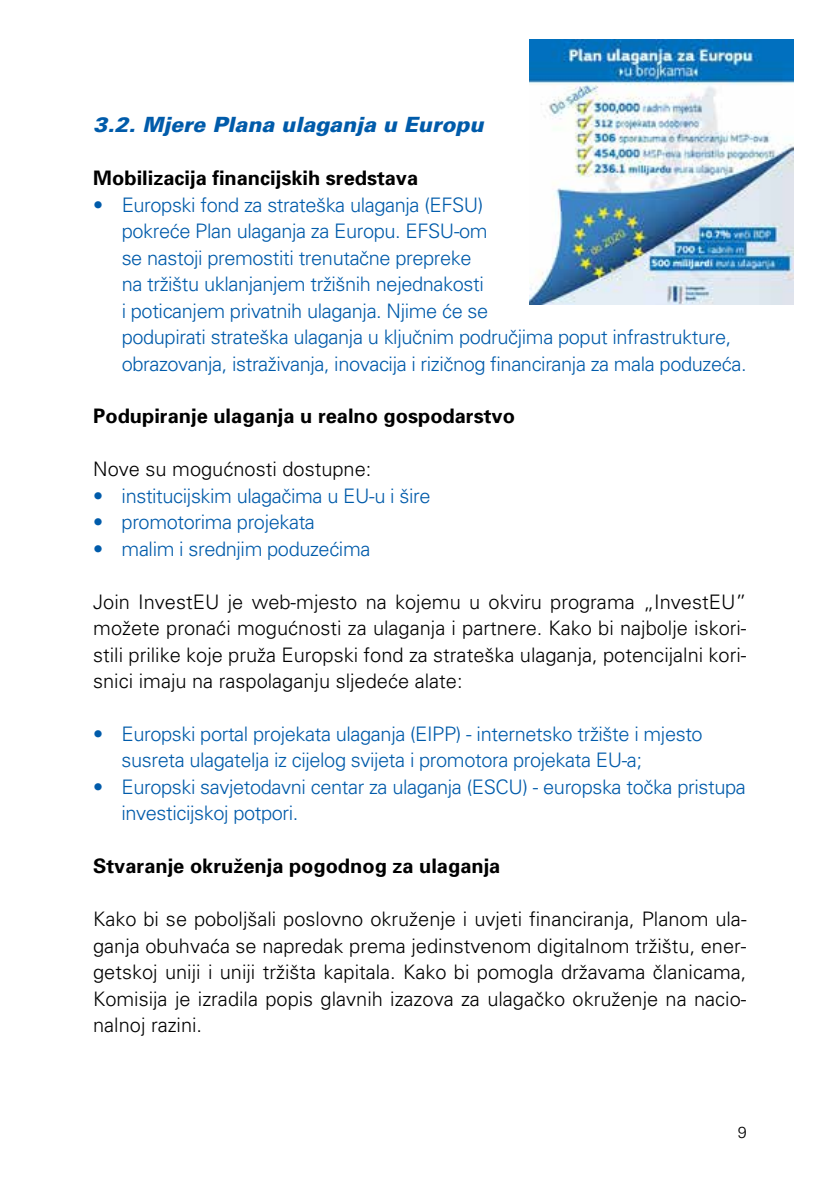
<style>
.page{position:relative;width:840px;height:1191px;background:#fff}
.page>*{position:absolute;margin:0;border:0;box-sizing:border-box;transform-origin:0 0}
.t1{font:italic 900 21px "Univers";color:#005baa}
.t2{font:300 20px/26.4px "Univers";letter-spacing:-.02em;color:#005baa}
.t3{font:300 20px/26.4px "Univers";color:#000;text-align:justify}
.t4{font:700 20px "Univers";color:#000}
.t5{font:300 16px "Univers";color:#000}
</style>
<div class="page">
<img style="left:529px;top:40px;width:264px;height:265px">
<p class="t1" style="left:93px;top:112px;width:391px">3.2. Mjere Plana ulaganja u Europu</p>
<p class="t4" style="left:93px;top:165px;width:326px">Mobilizacija financijskih sredstava</p>
<p class="t2" style="left:122px;top:191px;width:626px;text-indent:-28px">• Europski fond za strateška ulaganja (EFSU)<br>pokreće Plan ulaganja za Europu. EFSU-om<br>se nastoji premostiti trenutačne prepreke<br>na tržištu uklanjanjem tržišnih nejednakosti<br>i poticanjem privatnih ulaganja. Njime će se<br>podupirati strateška ulaganja u ključnim područjima poput infrastrukture, obrazovanja, istraživanja, inovacija i rizičnog financiranja za mala poduzeća.</p>
<p class="t4" style="left:93px;top:403px;width:423px">Podupiranje ulaganja u realno gospodarstvo</p>
<p class="t3" style="left:93px;top:455px;width:279px">Nove su mogućnosti dostupne:</p>
<p class="t2" style="left:93px;top:482px;width:338px">• institucijskim ulagačima u EU-u i šire</p>
<p class="t2" style="left:93px;top:508px;width:223px">• promotorima projekata</p>
<p class="t2" style="left:93px;top:535px;width:278px">• malim i srednjim poduzećima</p>
<p class="t3" style="left:93px;top:588px;width:654px">Join InvestEU je web-mjesto na kojemu u okviru programa „InvestEU” možete pronaći mogućnosti za ulaganja i partnere. Kako bi najbolje iskori&shy;stili prilike koje pruža Europski fond za strateška ulaganja, potencijalni kori&shy;snici imaju na raspolaganju sljedeće alate:</p>
<p class="t2" style="left:121px;top:720px;width:582px;text-indent:-28px">• Europski portal projekata ulaganja (EIPP) - internetsko tržište i mjesto susreta ulagatelja iz cijelog svijeta i promotora projekata EU-a;</p>
<p class="t2" style="left:121px;top:773px;width:625px;text-indent:-28px">• Europski savjetodavni centar za ulaganja (ESCU) - europska točka pristupa investicijskoj potpori.</p>
<p class="t4" style="left:93px;top:853px;width:408px">Stvaranje okruženja pogodnog za ulaganja</p>
<p class="t3" style="left:93px;top:905px;width:654px">Kako bi se poboljšali poslovno okruženje i uvjeti financiranja, Planom ula&shy;ganja obuhvaća se napredak prema jedinstvenom digitalnom tržištu, ener&shy;getskoj uniji i uniji tržišta kapitala. Kako bi pomogla državama članicama, Komisija je izradila popis glavnih izazova za ulagačko okruženje na nacio&shy;nalnoj razini.</p>
<p class="t5" style="left:737px;top:1122px;width:10px">9</p>
</div>
